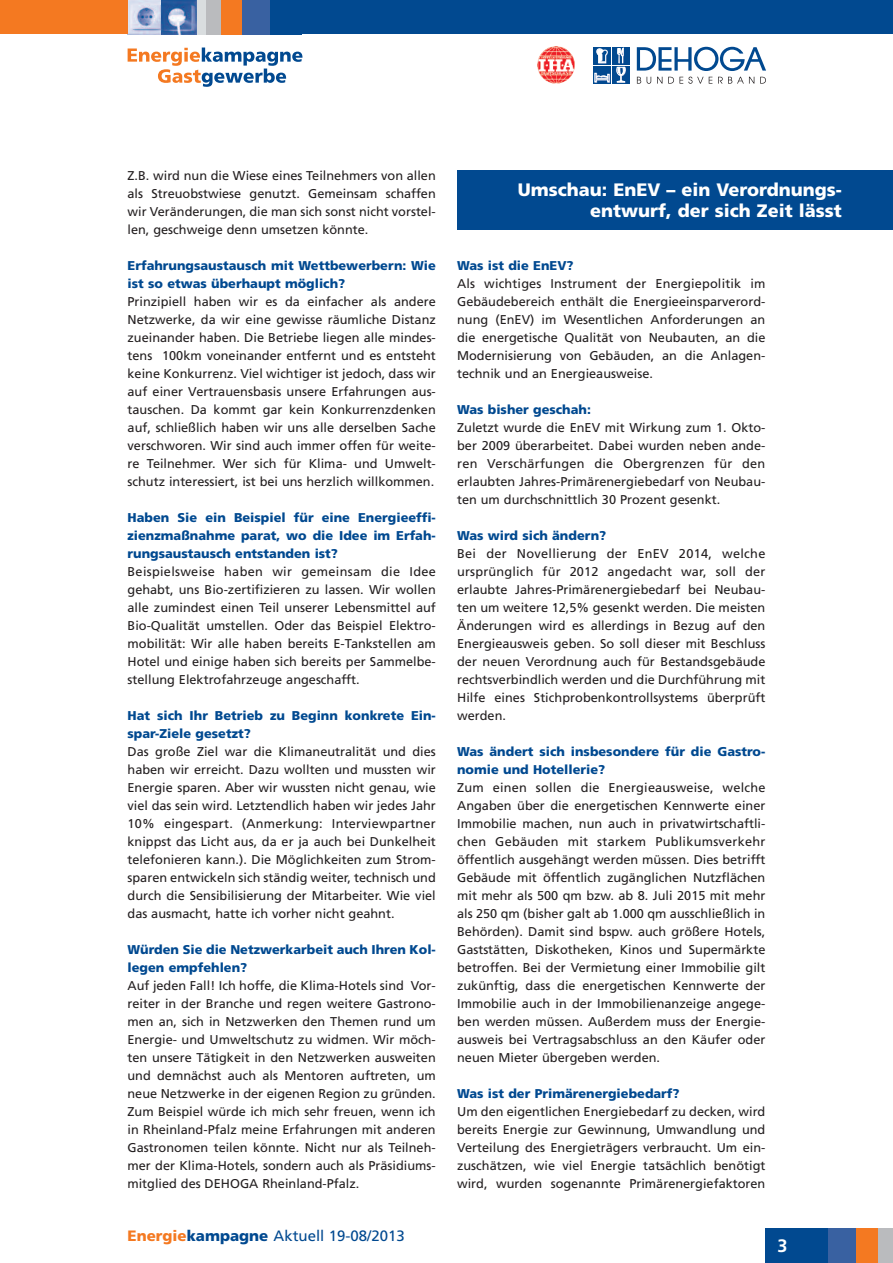
<style>
.page{position:relative;width:893px;height:1263px;background:#fff}
.page>*{position:absolute;margin:0;border:0;box-sizing:border-box;transform-origin:0 0}
.t1{font:900 18px/21px "Frutiger";color:#fff;text-align:right}
.t2{font:700 18px "Frutiger";color:#fff}
.t3{font:15px "Frutiger";color:#014990}
.t4{font:12.75px/18px "Frutiger";color:#231f20;text-align:justify}
.t5{font:900 12.75px/18px "Frutiger";color:#014990}
.s1{font-weight:900;color:#f47921}
.s2{font-weight:900}
</style>
<div class="page">
<div style="left:593px;top:47px;width:18px;height:18px;background:#014990"></div>
<div style="left:612px;top:47px;width:18px;height:18px;background:#014990"></div>
<div style="left:593px;top:66px;width:18px;height:18px;background:#014990"></div>
<svg style="left:594px;top:73px;width:16px;height:10px"></svg>
<div style="left:612px;top:66px;width:18px;height:18px;background:#014990"></div>
<svg style="left:596px;top:48px;width:12px;height:16px"></svg>
<svg style="left:616px;top:48px;width:10px;height:35px"></svg>
<svg style="left:637px;top:47px;width:129px;height:24px"></svg>
<svg style="left:637px;top:77px;width:4px;height:7px"></svg>
<svg style="left:647px;top:77px;width:4px;height:7px"></svg>
<svg style="left:657px;top:77px;width:5px;height:7px"></svg>
<svg style="left:668px;top:77px;width:44px;height:7px"></svg>
<svg style="left:718px;top:77px;width:36px;height:7px"></svg>
<svg style="left:760px;top:77px;width:6px;height:7px"></svg>
<img style="left:537px;top:46px;width:38px;height:38px">
<img style="left:128px;top:0;width:34px;height:34px">
<img style="left:162px;top:0;width:35px;height:34px">
<div style="left:202px;top:0;width:99px;height:34px;background:#014990"></div>
<div style="left:197px;top:0;width:10px;height:34px;background:#d9dddf"></div>
<div style="left:206px;top:0;width:15px;height:34px;background:#babbbe"></div>
<div style="left:221px;top:0;width:22px;height:34px;background:#f47921"></div>
<div style="left:242px;top:0;width:28px;height:34px;background:#3961a1"></div>
<svg style="left:128px;top:48px;width:174px;height:39px"></svg>
<div style="left:0;top:0;width:128px;height:34px;background:#f47921"></div>
<div style="left:300px;top:0;width:593px;height:34px;background:#014990"></div>
<div style="left:797px;top:1229px;width:96px;height:34px;background:#014990"></div>
<hr style="left:892px;top:1229px;width:1px;height:34px;background:#d9dddf">
<div style="left:878px;top:1229px;width:14px;height:34px;background:#babbbe"></div>
<div style="left:856px;top:1229px;width:22px;height:34px;background:#f47921"></div>
<div style="left:829px;top:1229px;width:27px;height:34px;background:#3961a1"></div>
<div style="left:765px;top:1229px;width:34px;height:34px;background:#014990"></div>
<div style="left:457px;top:170px;width:436px;height:60px;background:#014990"></div>
<p class="t4" style="left:128px;top:167px;width:310px">Z.B. wird nun die Wiese eines Teilnehmers von allen als Streuobstwiese genutzt. Gemeinsam schaffen wir Veränderungen, die man sich sonst nicht vorstel&shy;len, geschweige denn umsetzen könnte.</p>
<p class="t5" style="left:128px;top:257px;width:310px">Erfahrungsaustausch mit Wettbewerbern: Wie ist so etwas überhaupt möglich?</p>
<p class="t4" style="left:128px;top:293px;width:310px">Prinzipiell haben wir es da einfacher als andere Netzwerke, da wir eine gewisse räumliche Distanz zueinander haben. Die Betriebe liegen alle mindes&shy;tens 100km voneinander entfernt und es entsteht keine Konkurrenz. Viel wichtiger ist jedoch, dass wir auf einer Vertrauensbasis unsere Erfahrungen aus&shy;tauschen. Da kommt gar kein Konkurrenzdenken auf, schließlich haben wir uns alle derselben Sache verschworen. Wir sind auch immer offen für weite&shy;re Teilnehmer. Wer sich für Klima- und Umwelt&shy;schutz interessiert, ist bei uns herzlich willkommen.</p>
<p class="t5" style="left:128px;top:509px;width:310px;text-align:justify">Haben Sie ein Beispiel für eine Energieeffi&shy;zienzmaßnahme parat, wo die Idee im Erfah&shy;rungsaustausch entstanden ist?</p>
<p class="t4" style="left:128px;top:563px;width:310px">Beispielsweise haben wir gemeinsam die Idee gehabt, uns Bio-zertifizieren zu lassen. Wir wollen alle zumindest einen Teil unserer Lebensmittel auf Bio-Qualität umstellen. Oder das Beispiel Elektro&shy;mobilität: Wir alle haben bereits E-Tankstellen am Hotel und einige haben sich bereits per Sammelbe&shy;stellung Elektrofahrzeuge angeschafft.</p>
<p class="t5" style="left:128px;top:707px;width:310px">Hat sich Ihr Betrieb zu Beginn konkrete Ein&shy;spar-Ziele gesetzt?</p>
<p class="t4" style="left:128px;top:743px;width:310px">Das große Ziel war die Klimaneutralität und dies haben wir erreicht. Dazu wollten und mussten wir Energie sparen. Aber wir wussten nicht genau, wie viel das sein wird. Letztendlich haben wir jedes Jahr 10% eingespart. (Anmerkung: Interviewpartner knippst das Licht aus, da er ja auch bei Dunkelheit telefonieren kann.). Die Möglichkeiten zum Strom&shy;sparen entwickeln sich ständig weiter, technisch und durch die Sensibilisierung der Mitarbeiter. Wie viel das ausmacht, hatte ich vorher nicht geahnt.</p>
<p class="t5" style="left:128px;top:941px;width:310px">Würden Sie die Netzwerkarbeit auch Ihren Kol&shy;legen empfehlen?</p>
<p class="t4" style="left:127px;top:977px;width:310px">Auf jeden Fall! Ich hoffe, die Klima-Hotels sind Vor&shy;reiter in der Branche und regen weitere Gastrono&shy;men an, sich in Netzwerken den Themen rund um Energie- und Umweltschutz zu widmen. Wir möch&shy;ten unsere Tätigkeit in den Netzwerken ausweiten und demnächst auch als Mentoren auftreten, um neue Netzwerke in der eigenen Region zu gründen.<br>Zum Beispiel würde ich mich sehr freuen, wenn ich in Rheinland-Pfalz meine Erfahrungen mit anderen Gastronomen teilen könnte. Nicht nur als Teilneh&shy;mer der Klima-Hotels, sondern auch als Präsidiums&shy;mitglied des DEHOGA Rheinland-Pfalz.</p>
<p class="t3" style="left:128px;top:1229px;width:279px"><span class="s1">Energie</span><span class="s2">kampagne</span> Aktuell 19-08/2013</p>
<h1 class="t1" style="left:518px;top:180px;width:326px">Umschau: EnEV – ein Verordnungs&shy;entwurf, der sich Zeit lässt</h1>
<p class="t5" style="left:457px;top:257px;width:118px">Was ist die EnEV?</p>
<p class="t4" style="left:457px;top:275px;width:310px">Als wichtiges Instrument der Energiepolitik im Gebäudebereich enthält die Energieeinsparverord&shy;nung (EnEV) im Wesentlichen Anforderungen an die energetische Qualität von Neubauten, an die Modernisierung von Gebäuden, an die Anlagen&shy;technik und an Energieausweise.</p>
<p class="t5" style="left:457px;top:401px;width:135px">Was bisher geschah:</p>
<p class="t4" style="left:457px;top:419px;width:310px">Zuletzt wurde die EnEV mit Wirkung zum 1. Okto&shy;ber 2009 überarbeitet. Dabei wurden neben ande&shy;ren Verschärfungen die Obergrenzen für den erlaubten Jahres-Primärenergiebedarf von Neubau&shy;ten um durchschnittlich 30 Prozent gesenkt.</p>
<p class="t5" style="left:457px;top:527px;width:151px">Was wird sich ändern?</p>
<p class="t4" style="left:457px;top:545px;width:310px">Bei der Novellierung der EnEV 2014, welche ursprünglich für 2012 angedacht war, soll der erlaubte Jahres-Primärenergiebedarf bei Neubau&shy;ten um weitere 12,5% gesenkt werden. Die meisten Änderungen wird es allerdings in Bezug auf den Energieausweis geben. So soll dieser mit Beschluss der neuen Verordnung auch für Bestandsgebäude rechtsverbindlich werden und die Durchführung mit Hilfe eines Stichprobenkontrollsystems überprüft werden.</p>
<p class="t5" style="left:457px;top:743px;width:310px">Was ändert sich insbesondere für die Gastro&shy;nomie und Hotellerie?</p>
<p class="t4" style="left:457px;top:779px;width:310px">Zum einen sollen die Energieausweise, welche Angaben über die energetischen Kennwerte einer Immobilie machen, nun auch in privatwirtschaftli&shy;chen Gebäuden mit starkem Publikumsverkehr öffentlich ausgehängt werden müssen. Dies betrifft Gebäude mit öffentlich zugänglichen Nutzflächen mit mehr als 500 qm bzw. ab 8. Juli 2015 mit mehr als 250 qm (bisher galt ab 1.000 qm ausschließlich in Behörden). Damit sind bspw. auch größere Hotels, Gaststätten, Diskotheken, Kinos und Supermärkte betroffen. Bei der Vermietung einer Immobilie gilt zukünftig, dass die energetischen Kennwerte der Immobilie auch in der Immobilienanzeige angege&shy;ben werden müssen. Außerdem muss der Energie&shy;ausweis bei Vertragsabschluss an den Käufer oder neuen Mieter übergeben werden.</p>
<p class="t5" style="left:457px;top:1085px;width:224px">Was ist der Primärenergiebedarf?</p>
<p class="t4" style="left:457px;top:1103px;width:310px">Um den eigentlichen Energiebedarf zu decken, wird bereits Energie zur Gewinnung, Umwandlung und Verteilung des Energieträgers verbraucht. Um ein&shy;zuschätzen, wie viel Energie tatsächlich benötigt wird, wurden sogenannte Primärenergiefaktoren</p>
<h1 class="t2" style="left:777px;top:1238px;width:12px">3</h1>
</div>
